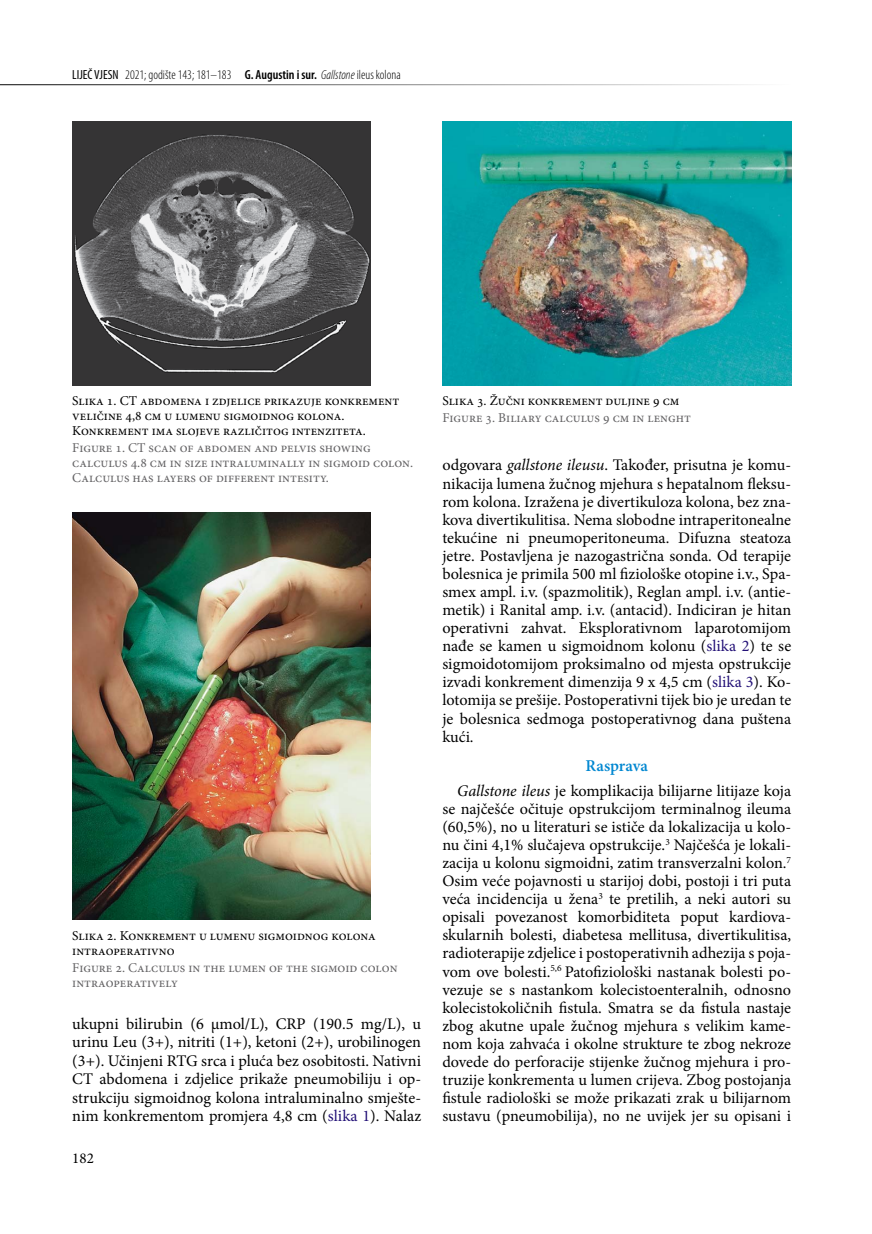
<style>
.page{position:relative;width:872px;height:1234px;background:#fff}
.page>*{position:absolute;margin:0;border:0;box-sizing:border-box;transform-origin:0 0}
.t1{font:600 16.5px "Minion Pro";color:#0087d1}
.t2{font:16.2px/18px "Minion Pro";color:#000;text-align:justify}
.t3{font:15px "Minion Pro";color:#000}
.t4{font:13.5px/15px "Minion Pro";color:#646365}
.t5{font:13.5px/15px "Minion Pro";color:#000}
.t6{font:300 condensed 13.2px "Myriad Pro";color:#000}
.s1{font-weight:400}
.s2{font-weight:600}
.s3{font-style:italic}
.s4{color:#231177}
</style>
<div class="page">
<hr style="left:0;top:84px;width:791px;height:1px;background:#000">
<img style="left:72px;top:121px;width:298px;height:264px">
<img style="left:72px;top:512px;width:298px;height:407px">
<img style="left:442px;top:121px;width:349px;height:264px">
<p class="t6" style="left:72px;top:67px;width:330px"><span class="s1">LIJEČ VJESN</span> 2021; godište 143; 181–183 <span class="s2">G. Augustin i sur.</span> <span class="s3">Gallstone</span> ileus kolona</p>
<p class="t5" style="left:72px;top:393px;width:328px">Slika 1. CT abdomena i zdjelice prikazuje konkrement veličine 4,8 cm u lumenu sigmoidnog kolona.<br>Konkrement ima slojeve različitog intenziteta.</p>
<p class="t4" style="left:72px;top:440px;width:342px">Figure 1. CT scan of abdomen and pelvis showing calculus 4.8 cm in size intraluminally in sigmoid colon.<br>Calculus has layers of different intesity.</p>
<p class="t5" style="left:72px;top:927px;width:305px">Slika 2. Konkrement u lumenu sigmoidnog kolona intraoperativno</p>
<p class="t4" style="left:72px;top:959px;width:327px">Figure 2. Calculus in the lumen of the sigmoid colon intraoperatively</p>
<p class="t2" style="left:72px;top:1014px;width:350px;line-height:18.5px">ukupni bilirubin (6 μmol/L), CRP (190.5 mg/L), u urinu Leu (3+), nitriti (1+), ketoni (2+), urobilinogen (3+). Učinjeni RTG srca i pluća bez osobitosti. Nativni CT abdomena i zdjelice prikaže pneumobiliju i op&shy;strukciju sigmoidnog kolona intraluminalno smješte&shy;nim konkrementom promjera 4,8 cm (<span class="s4">slika 1</span>). Nalaz</p>
<p class="t3" style="left:72px;top:1147px;width:23px">182</p>
<p class="t5" style="left:442px;top:393px;width:238px">Slika 3. Žučni konkrement duljine 9 cm</p>
<p class="t4" style="left:442px;top:410px;width:250px">Figure 3. Biliary calculus 9 cm in lenght</p>
<p class="t2" style="left:442px;top:456px;width:350px">odgovara <span class="s3">gallstone ileusu</span>. Također, prisutna je komu&shy;nikacija lumena žučnog mjehura s hepatalnom fleksu&shy;rom kolona. Izražena je divertikuloza kolona, bez zna&shy;kova divertikulitisa. Nema slobodne intraperitonealne tekućine ni pneumoperitoneuma. Difuzna steatoza jetre. Postavljena je nazogastrična sonda. Od terapije bolesnica je primila 500 ml fiziološke otopine i.v., Spa&shy;smex ampl. i.v. (spazmolitik), Reglan ampl. i.v. (antie&shy;metik) i Ranital amp. i.v. (antacid). Indiciran je hitan operativni zahvat. Eksplorativnom laparotomijom nađe se kamen u sigmoidnom kolonu (<span class="s4">slika 2</span>) te se sigmoidotomijom proksimalno od mjesta opstrukcije izvadi konkrement dimenzija 9 x 4,5 cm (<span class="s4">slika 3</span>). Ko&shy;lotomija se prešije. Postoperativni tijek bio je uredan te je bolesnica sedmoga postoperativnog dana puštena kući.</p>
<p class="t1" style="left:585px;top:754px;width:64px">Rasprava</p>
<p class="t2" style="left:442px;top:781px;width:350px;text-indent:15px"><span class="s3">Gallstone ileus</span> je komplikacija bilijarne litijaze koja se najčešće očituje opstrukcijom terminalnog ileuma (60,5%), no u literaturi se ističe da lokalizacija u kolo&shy;nu čini 4,1% slučajeva opstrukcije.<sup>3</sup> Najčešća je lokali&shy;zacija u kolonu sigmoidni, zatim transverzalni kolon.<sup>7<br></sup>Osim veće pojavnosti u starijoj dobi, postoji i tri puta veća incidencija u žena<sup>3</sup> te pretilih, a neki autori su opisali povezanost komorbiditeta poput kardiova&shy;skularnih bolesti, diabetesa mellitusa, divertikulitisa, radioterapije zdjelice i postoperativnih adhezija s poja&shy;vom ove bolesti.<sup>5,6</sup> Patofiziološki nastanak bolesti po&shy;vezuje se s nastankom kolecistoenteralnih, odnosno kolecistokoličnih fistula. Smatra se da fistula nastaje zbog akutne upale žučnog mjehura s velikim kame&shy;nom koja zahvaća i okolne strukture te zbog nekroze dovede do perforacije stijenke žučnog mjehura i pro&shy;truzije konkrementa u lumen crijeva. Zbog postojanja fistule radiološki se može prikazati zrak u bilijarnom sustavu (pneumobilija), no ne uvijek jer su opisani i</p>
</div>
